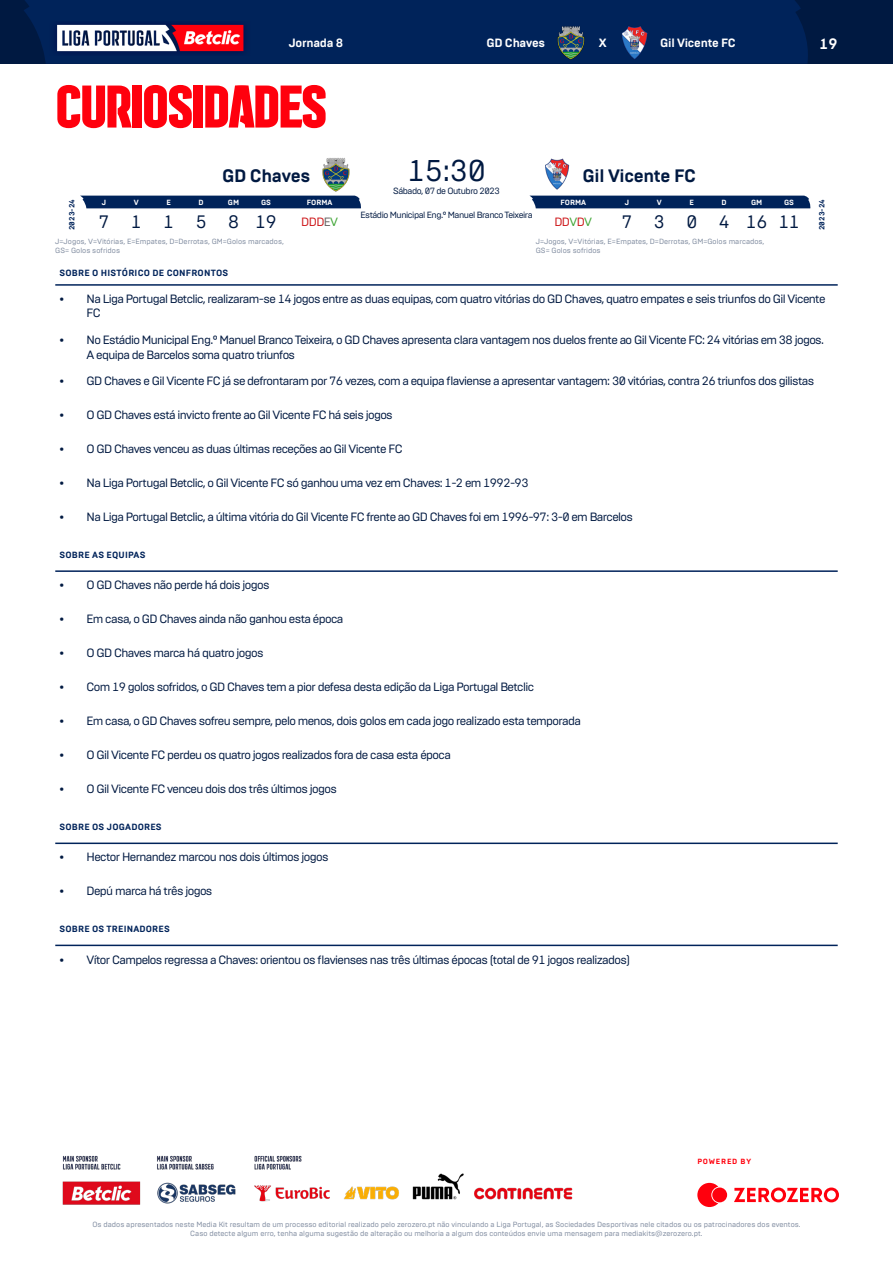
<style>
.page{position:relative;width:893px;height:1263px;background:#fff}
.page>*{position:absolute;margin:0;border:0;box-sizing:border-box;transform-origin:0 0}
.H_01_align-left{font:700 60px "Liga Portugal";letter-spacing:-.03em;color:#ff000d}
.texto_05{font:30px "Brutal Type";color:#001941}
.texto_strong_03_alig{font:700 18px "Brutal Type";letter-spacing:-.02em;color:#001941}
.texto_03{font:18px "Brutal Type";color:#001941}
.pagina_align-right{font:700 15px "Brutal Type";color:#fff}
.t1{font:12px/14.4px "Brutal Type";letter-spacing:-.05em;color:#001941}
.cabecalho_align-left{font:700 12px "Brutal Type";letter-spacing:-.02em;color:#fff}
.texto_02{font:12px "Brutal Type";letter-spacing:-.05em;color:#cd171a}
.cabecalho_align-righ{font:700 12px "Brutal Type";letter-spacing:-.02em;color:#fff}
.cabecalho{font:700 12px "Brutal Type";color:#fff}
.label_color-02_02_al{font:700 9px "Brutal Type";letter-spacing:.02em;color:#00235a}
.texto_01{font:9px "Brutal Type";letter-spacing:-.05em;color:#001941}
.legenda_01_align-lef{font:7.5px/9px "Brutal Type";color:#808ca0;text-align:center}
.label_white_01{font:700 7.5px "Brutal Type";color:#fff}
.label_color-02_01{font:700 7.5px "Brutal Type";color:#00235a}
.t2{font:700 7.5px "Brutal Type";letter-spacing:.1em;color:#ff000d}
.s1{color:#646363}
.s2{color:#3fa535}
</style>
<div class="page">
<div style="left:0;top:0;width:893px;height:64px;background:#001941"></div>
<div style="left:24px;top:0;width:784px;height:64px;background:#00235a"></div>
<img style="left:50px;top:21px;width:201px;height:34px">
<img style="left:62px;top:1155px;width:511px;height:50px">
<hr style="left:55px;top:570px;width:783px;height:2px;background:#00235a">
<hr style="left:55px;top:842px;width:783px;height:2px;background:#00235a">
<hr style="left:55px;top:945px;width:783px;height:1px;background:#00235a">
<hr style="left:55px;top:284px;width:783px;height:2px;background:#00235a">
<div style="left:530px;top:196px;width:281px;height:12px;background:#00235a"></div>
<div style="left:80px;top:196px;width:281px;height:12px;background:#00235a"></div>
<img style="left:322px;top:158px;width:28px;height:34px">
<img style="left:545px;top:159px;width:25px;height:31px">
<img style="left:553px;top:25px;width:35px;height:35px">
<img style="left:617px;top:25px;width:35px;height:35px">
<svg style="left:734px;top:1187px;width:105px;height:15px"></svg>
<svg style="left:697px;top:1183px;width:21px;height:24px"></svg>
<div style="left:712px;top:1187px;width:15px;height:15px;background:#ff000d;border-radius:50%"></div>
<p class="cabecalho_align-left" style="left:289px;top:36px;width:56px">Jornada 8</p>
<p class="cabecalho_align-righ" style="left:486px;top:36px;width:60px">GD Chaves</p>
<p class="cabecalho" style="left:599px;top:36px;width:9px">X</p>
<p class="cabecalho_align-left" style="left:660px;top:36px;width:77px">Gil Vicente FC</p>
<p class="pagina_align-right" style="left:819px;top:34px;width:20px">19</p>
<p class="H_01_align-left" style="left:55px;top:75px;width:274px">CURIOSIDADES</p>
<p class="texto_strong_03_alig" style="left:222px;top:164px;width:90px">GD Chaves</p>
<p class="texto_05" style="left:407px;top:153px;width:80px">15:30</p>
<p class="texto_strong_03_alig" style="left:583px;top:164px;width:115px">Gil Vicente FC</p>
<p class="texto_01" style="left:393px;top:185px;width:108px">Sábado, 07 de Outubro 2023</p>
<p class="label_color-02_01" style="left:67px;top:230px;width:33px;rotate:-90deg">2023-24</p>
<p class="label_white_01" style="left:102px;top:198px;width:6px">J</p>
<p class="label_white_01" style="left:134px;top:198px;width:6px">V</p>
<p class="label_white_01" style="left:167px;top:198px;width:6px">E</p>
<p class="label_white_01" style="left:199px;top:198px;width:7px">D</p>
<p class="label_white_01" style="left:228px;top:198px;width:13px">GM</p>
<p class="label_white_01" style="left:261px;top:198px;width:12px">GS</p>
<p class="label_white_01" style="left:307px;top:198px;width:27px">FORMA</p>
<p class="label_white_01" style="left:560px;top:198px;width:27px">FORMA</p>
<p class="label_white_01" style="left:625px;top:198px;width:6px">J</p>
<p class="label_white_01" style="left:657px;top:198px;width:6px">V</p>
<p class="label_white_01" style="left:690px;top:198px;width:6px">E</p>
<p class="label_white_01" style="left:722px;top:198px;width:7px">D</p>
<p class="label_white_01" style="left:751px;top:198px;width:13px">GM</p>
<p class="label_white_01" style="left:784px;top:198px;width:12px">GS</p>
<p class="texto_01" style="left:360px;top:210px;width:174px">Estádio Municipal Eng.º Manuel Branco Teixeira</p>
<p class="texto_03" style="left:98px;top:211px;width:12px">7</p>
<p class="texto_03" style="left:131px;top:211px;width:12px">1</p>
<p class="texto_03" style="left:163px;top:211px;width:12px">1</p>
<p class="texto_03" style="left:196px;top:211px;width:12px">5</p>
<p class="texto_03" style="left:228px;top:211px;width:12px">8</p>
<p class="texto_03" style="left:255px;top:211px;width:23px">19</p>
<p class="texto_02" style="left:301px;top:215px;width:38px">DDD<span class="s1">E</span><span class="s2">V</span></p>
<p class="texto_02" style="left:554px;top:215px;width:39px">DD<span class="s2">V</span>D<span class="s2">V</span></p>
<p class="texto_03" style="left:621px;top:211px;width:12px">7</p>
<p class="texto_03" style="left:654px;top:211px;width:12px">3</p>
<p class="texto_03" style="left:686px;top:211px;width:12px">0</p>
<p class="texto_03" style="left:719px;top:211px;width:12px">4</p>
<p class="texto_03" style="left:746px;top:211px;width:23px">16</p>
<p class="texto_03" style="left:778px;top:211px;width:23px">11</p>
<p class="legenda_01_align-lef" style="left:55px;top:237px;width:230px">J=Jogos, V=Vitórias, E=Empates, D=Derrotas, GM=Golos marcados,</p>
<p class="legenda_01_align-lef" style="left:55px;top:246px;width:66px">GS= Golos sofridos</p>
<p class="legenda_01_align-lef" style="left:536px;top:237px;width:230px">J=Jogos, V=Vitórias, E=Empates, D=Derrotas, GM=Golos marcados,</p>
<p class="legenda_01_align-lef" style="left:536px;top:246px;width:66px">GS= Golos sofridos</p>
<p class="label_color-02_01" style="left:817px;top:230px;width:33px;rotate:-90deg">2023-24</p>
<p class="label_color-02_02_al" style="left:60px;top:267px;width:170px">SOBRE O HISTÓRICO DE CONFRONTOS</p>
<p class="t1" style="left:87px;top:292px;width:740px;text-indent:-27px">• Na Liga Portugal Betclic, realizaram-se 14 jogos entre as duas equipas, com quatro vitórias do GD Chaves, quatro empates e seis triunfos do Gil Vicente<br>FC</p>
<p class="t1" style="left:87px;top:333px;width:739px;text-indent:-27px">• No Estádio Municipal Eng.º Manuel Branco Teixeira, o GD Chaves apresenta clara vantagem nos duelos frente ao Gil Vicente FC: 24 vitórias em 38 jogos.<br>A equipa de Barcelos soma quatro triunfos</p>
<p class="t1" style="left:60px;top:374px;width:756px">• GD Chaves e Gil Vicente FC já se defrontaram por 76 vezes, com a equipa flaviense a apresentar vantagem: 30 vitórias, contra 26 triunfos dos gilistas</p>
<p class="t1" style="left:60px;top:408px;width:335px">• O GD Chaves está invicto frente ao Gil Vicente FC há seis jogos</p>
<p class="t1" style="left:60px;top:442px;width:345px">• O GD Chaves venceu as duas últimas receções ao Gil Vicente FC</p>
<p class="t1" style="left:60px;top:476px;width:471px">• Na Liga Portugal Betclic, o Gil Vicente FC só ganhou uma vez em Chaves: 1-2 em 1992-93</p>
<p class="t1" style="left:60px;top:510px;width:575px">• Na Liga Portugal Betclic, a última vitória do Gil Vicente FC frente ao GD Chaves foi em 1996-97: 3-0 em Barcelos</p>
<p class="label_color-02_02_al" style="left:60px;top:549px;width:88px">SOBRE AS EQUIPAS</p>
<p class="t1" style="left:60px;top:578px;width:212px">• O GD Chaves não perde há dois jogos</p>
<p class="t1" style="left:60px;top:612px;width:285px">• Em casa, o GD Chaves ainda não ganhou esta época</p>
<p class="t1" style="left:60px;top:646px;width:206px">• O GD Chaves marca há quatro jogos</p>
<p class="t1" style="left:60px;top:680px;width:476px">• Com 19 golos sofridos, o GD Chaves tem a pior defesa desta edição da Liga Portugal Betclic</p>
<p class="t1" style="left:60px;top:714px;width:523px">• Em casa, o GD Chaves sofreu sempre, pelo menos, dois golos em cada jogo realizado esta temporada</p>
<p class="t1" style="left:60px;top:748px;width:393px">• O Gil Vicente FC perdeu os quatro jogos realizados fora de casa esta época</p>
<p class="t1" style="left:60px;top:782px;width:279px">• O Gil Vicente FC venceu dois dos três últimos jogos</p>
<p class="label_color-02_02_al" style="left:60px;top:821px;width:104px">SOBRE OS JOGADORES</p>
<p class="t1" style="left:60px;top:850px;width:271px">• Hector Hernandez marcou nos dois últimos jogos</p>
<p class="t1" style="left:60px;top:884px;width:154px">• Depú marca há três jogos</p>
<p class="label_color-02_02_al" style="left:60px;top:923px;width:112px">SOBRE OS TREINADORES</p>
<p class="t1" style="left:60px;top:952px;width:572px">• Vítor Campelos regressa a Chaves: orientou os flavienses nas três últimas épocas (total de 91 jogos realizados)</p>
<p class="t2" style="left:697px;top:1157px;width:55px">POWERED BY</p>
<p class="legenda_01_align-lef" style="left:92px;top:1220px;width:710px">Os dados apresentados neste Media Kit resultam de um processo editorial realizado pelo zerozero.pt não vinculando a Liga Portugal, as Sociedades Desportivas nele citados ou os patrocinadores dos eventos.<br>Caso detecte algum erro, tenha alguma sugestão de alteração ou melhoria a algum dos conteúdos envie uma mensagem para mediakits@zerozero.pt.</p>
</div>
